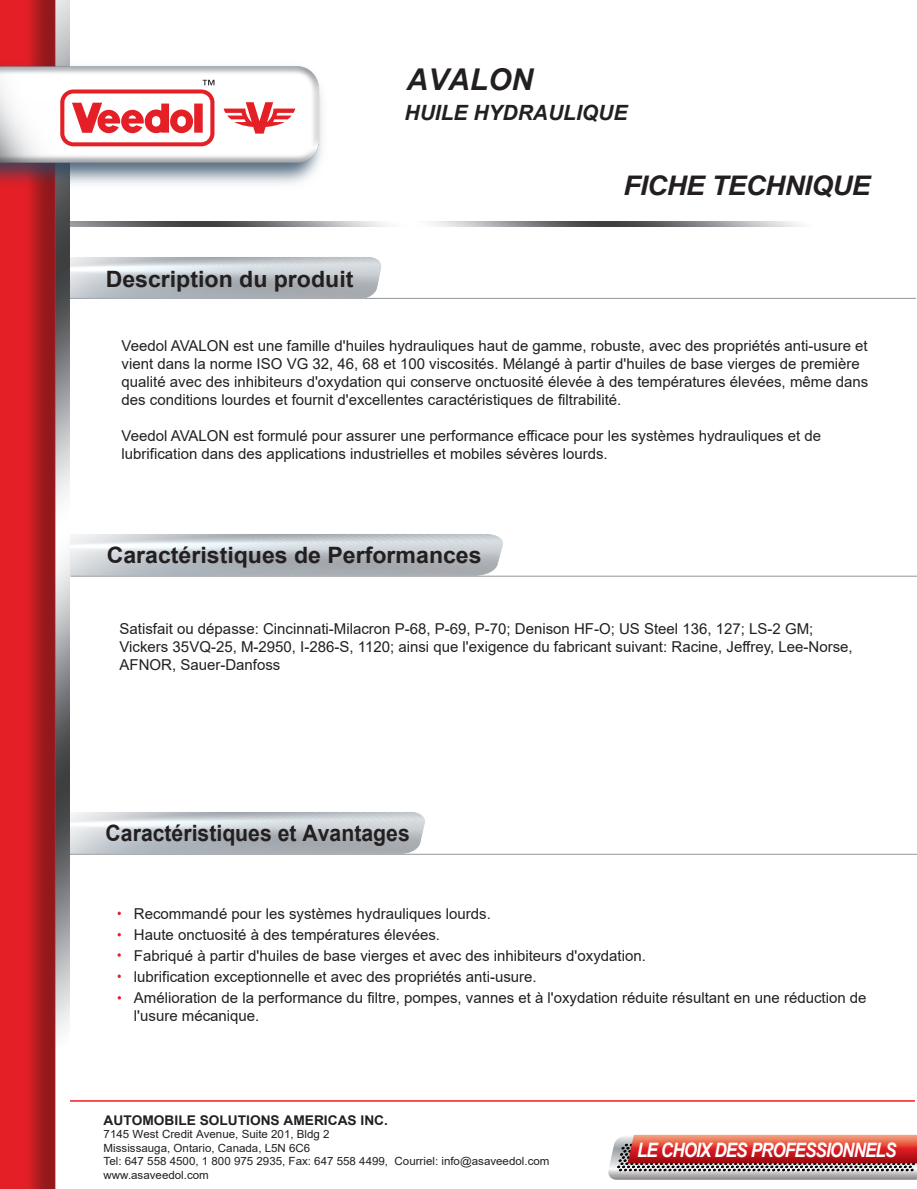
<style>
.page{position:relative;width:917px;height:1189px;background:#fff}
.page>*{position:absolute;margin:0;border:0;box-sizing:border-box;transform-origin:0 0}
.t1{font:italic 700 30px "Arial";color:#231f20}
.t2{font:italic 700 27px "Arial";letter-spacing:-.02em;color:#231f20}
.t3{font:700 22.5px "Arial";color:#231f20}
.t4{font:700 22.5px "Arial";color:#231f20;scale:.94 1}
.t5{font:italic 700 21px "Arial";color:#231f20}
.t6{font:italic 700 19.95px "Arial";letter-spacing:-.05em;color:#fff;scale:.85 1}
.t7{font:15px/18px "Arial";color:#231f20}
.t8{font:700 13.35px "Arial";color:#231f20}
.t9{font:11.25px/13.5px "Arial";color:#231f20}
</style>
<div class="page">
<hr style="left:65px;top:298px;width:851px;height:1px;background:#939598">
<img style="left:69px;top:227px;width:336px;height:91px">
<img style="left:69px;top:221px;width:733px;height:6px">
<hr style="left:49px;top:1099px;width:865px;height:2px;background:#ee1d23">
<hr style="left:71px;top:575px;width:846px;height:1px;background:#939598">
<img style="left:69px;top:534px;width:467px;height:62px">
<hr style="left:66px;top:853px;width:851px;height:1px;background:#939598">
<img style="left:69px;top:779px;width:382px;height:94px">
<svg style="left:608px;top:1134px;width:309px;height:45px;background:#c16864"></svg>
<img style="left:0;top:0;width:69px;height:1188px">
<img style="left:0;top:26px;width:322px;height:176px">
<svg style="left:224px;top:102px;width:71px;height:32px"></svg>
<svg style="left:60px;top:80px;width:154px;height:66px"></svg>
<h1 class="t1" style="left:406px;top:59px;width:128px">AVALON</h1>
<h3 class="t5" style="left:404px;top:99px;width:224px">HUILE HYDRAULIQUE</h3>
<h3 class="t3" style="left:106px;top:263px;width:249px">Description du produit</h3>
<h2 class="t2" style="left:623px;top:167px;width:248px">FICHE TECHNIQUE</h2>
<p class="t7" style="left:122px;top:337px;width:748px">Veedol AVALON est une famille d'huiles hydrauliques haut de gamme, robuste, avec des propriétés anti-usure et vient dans la norme ISO VG 32, 46, 68 et 100 viscosités. Mélangé à partir d'huiles de base vierges de première qualité avec des inhibiteurs d'oxydation qui conserve onctuosité élevée à des températures élevées, même dans des conditions lourdes et fournit d'excellentes caractéristiques de filtrabilité.</p>
<p class="t7" style="left:122px;top:427px;width:701px">Veedol AVALON est formulé pour assurer une performance efficace pour les systèmes hydrauliques et de lubrification dans des applications industrielles et mobiles sévères lourds.</p>
<h3 class="t3" style="left:107px;top:539px;width:376px">Caractéristiques de Performances</h3>
<p class="t7" style="left:120px;top:619px;width:734px">Satisfait ou dépasse: Cincinnati-Milacron P-68, P-69, P-70; Denison HF-O; US Steel 136, 127; LS-2 GM;<br>Vickers 35VQ-25, M-2950, I-286-S, 1120; ainsi que l'exigence du fabricant suivant: Racine, Jeffrey, Lee-Norse,<br>AFNOR, Sauer-Danfoss</p>
<h3 class="t4" style="left:106px;top:817px;width:325px">Caractéristiques et Avantages</h3>
<p class="t7" style="left:134px;top:902px;width:734px;line-height:21px">Recommandé pour les systèmes hydrauliques lourds.<br>Haute onctuosité à des températures élevées.<br>Fabriqué à partir d'huiles de base vierges et avec des inhibiteurs d'oxydation.<br>lubrification exceptionnelle et avec des propriétés anti-usure.<br>Amélioration de la performance du filtre, pompes, vannes et à l'oxydation réduite résultant en une réduction de</p>
<p class="t7" style="left:134px;top:1006px;width:127px">l'usure mécanique.</p>
<p class="t8" style="left:104px;top:1110px;width:286px">AUTOMOBILE SOLUTIONS AMERICAS INC.</p>
<p class="t9" style="left:104px;top:1127px;width:447px">7145 West Credit Avenue, Suite 201, Bldg 2<br>Mississauga, Ontario, Canada, L5N 6C6<br>Tel: 647 558 4500, 1 800 975 2935, Fax: 647 558 4499, Courriel: info@asaveedol.com www.asaveedol.com</p>
<h3 class="t6" style="left:637px;top:1136px;width:307px">LE CHOIX DES PROFESSIONNELS</h3>
</div>
